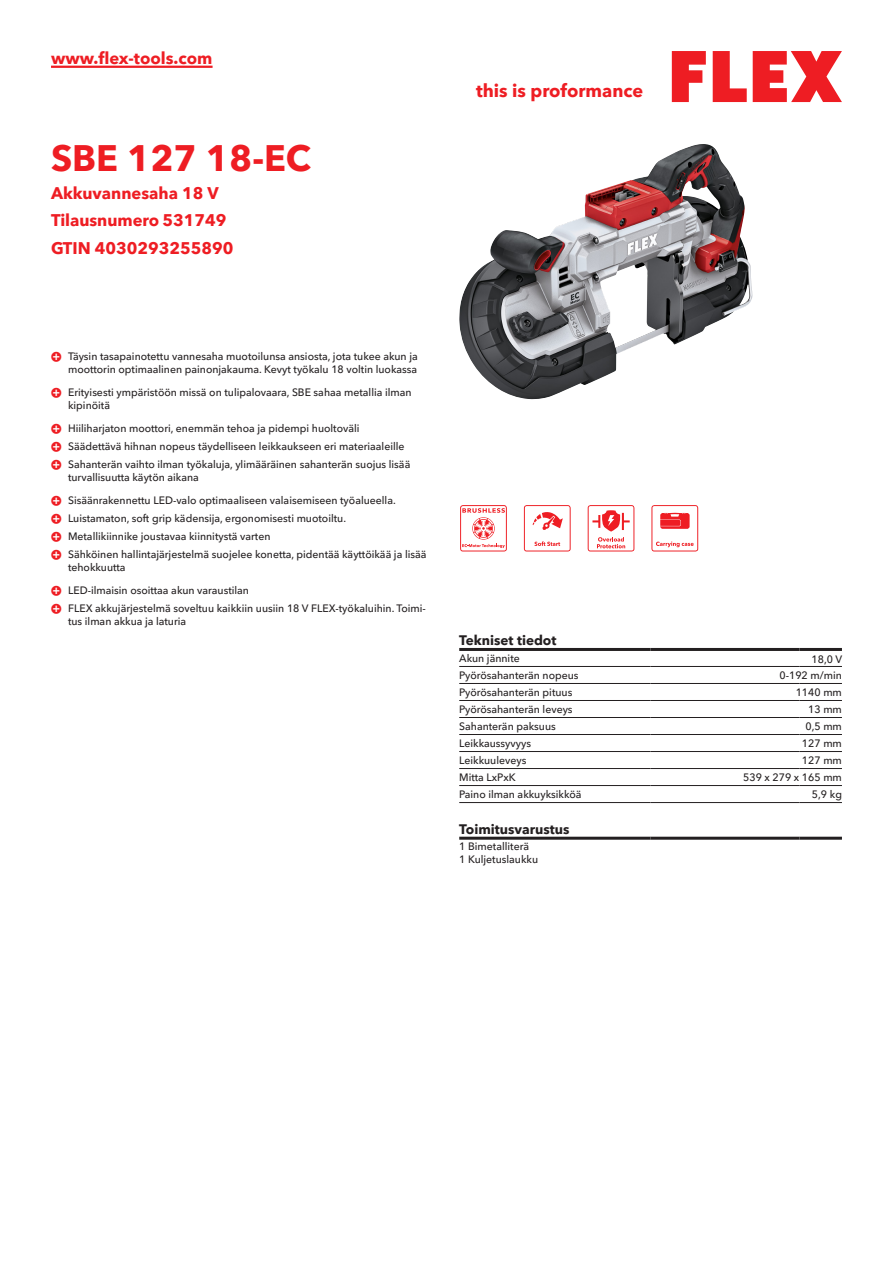
<style>
.page{position:relative;width:893px;height:1263px;background:#fff}
.page>*{position:absolute;margin:0;border:0;box-sizing:border-box;transform-origin:0 0}
.CB_AF_Product-name{font:700 36px "Avenir Next W1 G";color:#ee1d23}
.t1{font:700 18px "Avenir Next W1 G";color:#ee1d23}
.CB_AF_Order-number{font:700 16.5px "Avenir Next W1 G";color:#ee1d23}
.CB_AF_Product-short{font:700 16.5px "Avenir Next W1 G";color:#ee1d23}
.CB_AF_Table-headline{font:700 13.5px "Avenir Next W1 G";color:#231f20}
.CB_AF_Table-specific{font:500 10.5px/12.6px "Avenir Next W1 G";color:#231f20}
</style>
<div class="page">
<svg style="left:672px;top:51px;width:34px;height:51px"></svg>
<svg style="left:713px;top:51px;width:34px;height:51px"></svg>
<svg style="left:753px;top:51px;width:89px;height:51px"></svg>
<hr style="left:51px;top:66px;width:162px;height:2px;background:#ee1d23">
<img style="left:459px;top:144px;width:244px;height:256px">
<hr style="left:459px;top:666px;width:192px;height:1px;background:#231f20">
<hr style="left:651px;top:666px;width:148px;height:1px;background:#231f20">
<hr style="left:799px;top:666px;width:43px;height:1px;background:#231f20">
<hr style="left:459px;top:683px;width:192px;height:1px;background:#231f20">
<hr style="left:651px;top:683px;width:148px;height:1px;background:#231f20">
<hr style="left:799px;top:683px;width:43px;height:1px;background:#231f20">
<hr style="left:459px;top:700px;width:192px;height:1px;background:#231f20">
<hr style="left:651px;top:700px;width:148px;height:1px;background:#231f20">
<hr style="left:799px;top:700px;width:43px;height:1px;background:#231f20">
<hr style="left:459px;top:717px;width:192px;height:1px;background:#231f20">
<hr style="left:651px;top:717px;width:148px;height:1px;background:#231f20">
<hr style="left:799px;top:717px;width:43px;height:1px;background:#231f20">
<hr style="left:459px;top:734px;width:192px;height:1px;background:#231f20">
<hr style="left:651px;top:734px;width:148px;height:1px;background:#231f20">
<hr style="left:799px;top:734px;width:43px;height:1px;background:#231f20">
<hr style="left:459px;top:751px;width:192px;height:1px;background:#231f20">
<hr style="left:651px;top:751px;width:148px;height:1px;background:#231f20">
<hr style="left:799px;top:751px;width:43px;height:1px;background:#231f20">
<hr style="left:459px;top:768px;width:192px;height:1px;background:#231f20">
<hr style="left:651px;top:768px;width:148px;height:1px;background:#231f20">
<hr style="left:799px;top:768px;width:43px;height:1px;background:#231f20">
<hr style="left:459px;top:785px;width:192px;height:1px;background:#231f20">
<hr style="left:651px;top:785px;width:148px;height:1px;background:#231f20">
<hr style="left:799px;top:785px;width:43px;height:1px;background:#231f20">
<hr style="left:459px;top:802px;width:192px;height:1px;background:#231f20">
<hr style="left:651px;top:802px;width:148px;height:1px;background:#231f20">
<hr style="left:799px;top:802px;width:43px;height:1px;background:#231f20">
<hr style="left:459px;top:648px;width:192px;height:3px;background:#231f20">
<hr style="left:651px;top:648px;width:148px;height:3px;background:#231f20">
<hr style="left:799px;top:648px;width:43px;height:3px;background:#231f20">
<hr style="left:459px;top:837px;width:192px;height:3px;background:#231f20">
<hr style="left:651px;top:837px;width:148px;height:3px;background:#231f20">
<hr style="left:799px;top:837px;width:43px;height:3px;background:#231f20">
<svg style="left:460px;top:505px;width:47px;height:46px"></svg>
<svg style="left:524px;top:505px;width:47px;height:46px"></svg>
<svg style="left:588px;top:505px;width:46px;height:46px"></svg>
<svg style="left:651px;top:505px;width:47px;height:46px"></svg>
<h3 class="CB_AF_Order-number" style="left:51px;top:45px;width:163px">www.flex-tools.com</h3>
<p class="CB_AF_Product-name" style="left:51px;top:130px;width:261px">SBE 127 18-EC</p>
<p class="CB_AF_Product-short" style="left:51px;top:180px;width:169px">Akkuvannesaha 18 V</p>
<p class="CB_AF_Order-number" style="left:51px;top:207px;width:177px">Tilausnumero 531749</p>
<p class="CB_AF_Order-number" style="left:51px;top:235px;width:184px">GTIN 4030293255890</p>
<h2 class="t1" style="left:476px;top:77px;width:169px">this is proformance</h2>
<p class="CB_AF_Table-specific" style="left:68px;top:349px;width:351px">Täysin tasapainotettu vannesaha muotoilunsa ansiosta, jota tukee akun ja moottorin optimaalinen painonjakauma. Kevyt työkalu 18 voltin luokassa</p>
<p class="CB_AF_Table-specific" style="left:68px;top:385px;width:345px">Erityisesti ympäristöön missä on tulipalovaara, SBE sahaa metallia ilman kipinöitä</p>
<p class="CB_AF_Table-specific" style="left:68px;top:421px;width:293px">Hiiliharjaton moottori, enemmän tehoa ja pidempi huoltoväli</p>
<p class="CB_AF_Table-specific" style="left:68px;top:439px;width:338px">Säädettävä hihnan nopeus täydelliseen leikkaukseen eri materiaaleille</p>
<p class="CB_AF_Table-specific" style="left:68px;top:457px;width:344px">Sahanterän vaihto ilman työkaluja, ylimääräinen sahanterän suojus lisää turvallisuutta käytön aikana</p>
<p class="CB_AF_Table-specific" style="left:68px;top:493px;width:329px">Sisäänrakennettu LED-valo optimaaliseen valaisemiseen työalueella.</p>
<p class="CB_AF_Table-specific" style="left:68px;top:511px;width:280px">Luistamaton, soft grip kädensija, ergonomisesti muotoiltu.</p>
<p class="CB_AF_Table-specific" style="left:68px;top:529px;width:204px">Metallikiinnike joustavaa kiinnitystä varten</p>
<p class="CB_AF_Table-specific" style="left:68px;top:547px;width:360px">Sähköinen hallintajärjestelmä suojelee konetta, pidentää käyttöikää ja lisää tehokkuutta</p>
<p class="CB_AF_Table-specific" style="left:68px;top:583px;width:183px">LED-ilmaisin osoittaa akun varaustilan</p>
<p class="CB_AF_Table-specific" style="left:68px;top:601px;width:359px">FLEX akkujärjestelmä soveltuu kaikkiin uusiin 18 V FLEX-työkaluihin. Toimi&shy;tus ilman akkua ja laturia</p>
<p class="CB_AF_Table-headline" style="left:459px;top:630px;width:99px">Tekniset tiedot</p>
<p class="CB_AF_Table-specific" style="left:459px;top:651px;width:62px">Akun jännite</p>
<p class="CB_AF_Table-specific" style="left:811px;top:652px;width:32px">18,0 V</p>
<p class="CB_AF_Table-specific" style="left:459px;top:668px;width:121px">Pyörösahanterän nopeus</p>
<p class="CB_AF_Table-specific" style="left:779px;top:668px;width:64px">0-192 m/min</p>
<p class="CB_AF_Table-specific" style="left:459px;top:685px;width:115px">Pyörösahanterän pituus</p>
<p class="CB_AF_Table-specific" style="left:796px;top:685px;width:48px">1140 mm</p>
<p class="CB_AF_Table-specific" style="left:459px;top:702px;width:115px">Pyörösahanterän leveys</p>
<p class="CB_AF_Table-specific" style="left:808px;top:702px;width:35px">13 mm</p>
<p class="CB_AF_Table-specific" style="left:459px;top:719px;width:98px">Sahanterän paksuus</p>
<p class="CB_AF_Table-specific" style="left:805px;top:719px;width:38px">0,5 mm</p>
<p class="CB_AF_Table-specific" style="left:459px;top:736px;width:73px">Leikkaussyvyys</p>
<p class="CB_AF_Table-specific" style="left:802px;top:736px;width:41px">127 mm</p>
<p class="CB_AF_Table-specific" style="left:459px;top:753px;width:69px">Leikkuuleveys</p>
<p class="CB_AF_Table-specific" style="left:802px;top:753px;width:41px">127 mm</p>
<p class="CB_AF_Table-specific" style="left:459px;top:770px;width:58px">Mitta LxPxK</p>
<p class="CB_AF_Table-specific" style="left:743px;top:770px;width:100px">539 x 279 x 165 mm</p>
<p class="CB_AF_Table-specific" style="left:459px;top:787px;width:124px">Paino ilman akkuyksikköä</p>
<p class="CB_AF_Table-specific" style="left:812px;top:787px;width:32px">5,9 kg</p>
<p class="CB_AF_Table-headline" style="left:459px;top:818px;width:112px">Toimitusvarustus</p>
<p class="CB_AF_Table-specific" style="left:459px;top:839px;width:80px">1 Bimetalliterä<br>1 Kuljetuslaukku</p>
</div>
